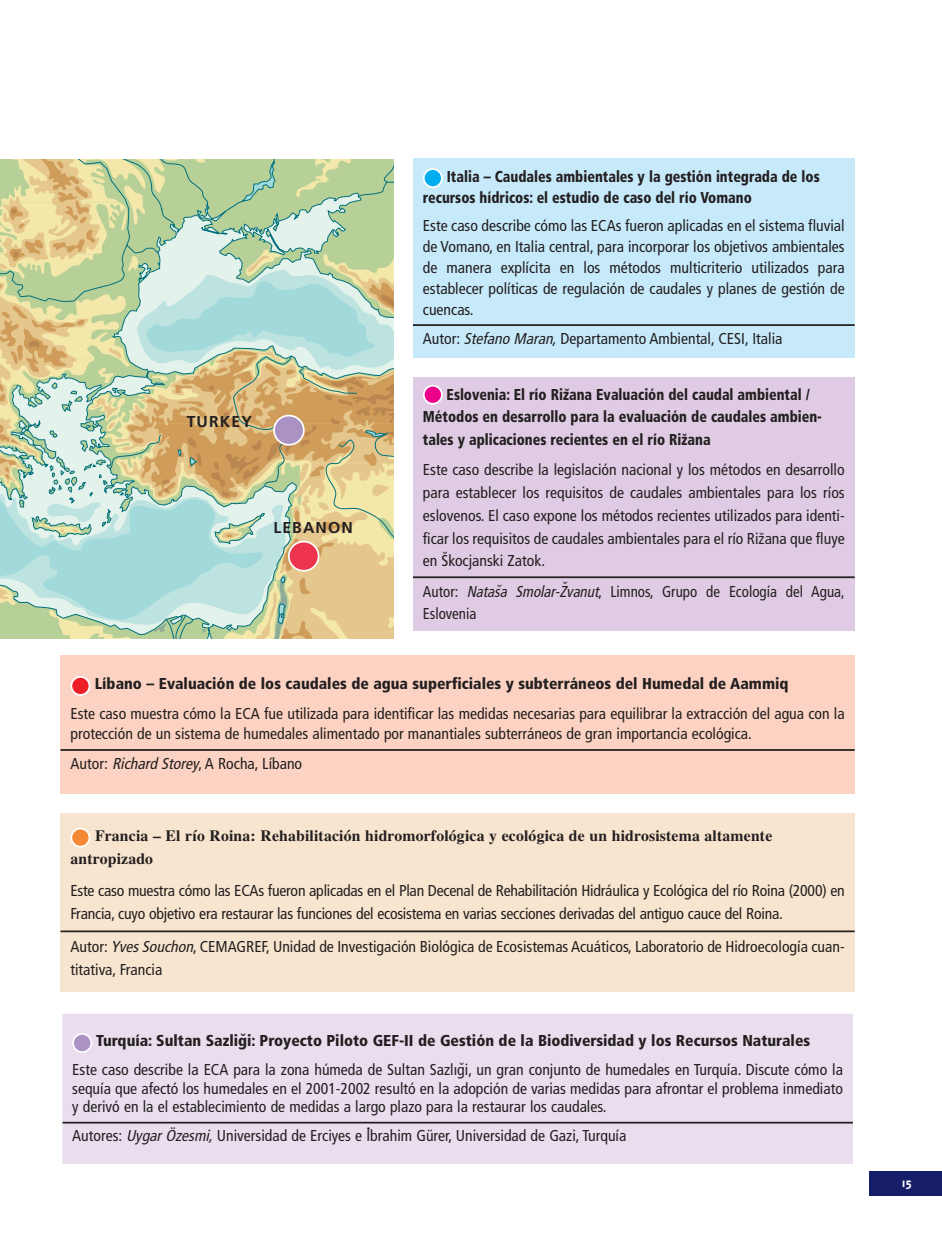
<style>
.page{position:relative;width:942px;height:1239px;background:#fff}
.page>*{position:absolute;margin:0;border:0;box-sizing:border-box;transform-origin:0 0}
.t1{font:condensed 15.75px/22.8px "Frutiger";color:#231f20}
.t2{font:900 condensed 15.75px/22.8px "Frutiger";color:#231f20;scale:.9 1}
.t3{font:900 condensed 15.75px "Frutiger";color:#231f20}
.t4{font:700 15.75px/22.8px "Times";letter-spacing:.01em;color:#231f20}
.t5{font:condensed 15.75px/22.8px "Frutiger";color:#231f20;scale:.95 1}
.t6{font:700 15.75px "Frutiger";letter-spacing:.07em;color:#231f20}
.t7{font:italic condensed 15.75px "Frutiger";color:#231f20}
.t8{font:700 14px "Triplex";color:#fff}
.t9{font:condensed 7px "Frutiger";color:#231f20}
.s1{font-style:italic}
</style>
<div class="page">
<div style="left:61px;top:814px;width:793px;height:178px;background:#f8e5cf"></div>
<hr style="left:61px;top:930px;width:793px;height:2px;background:#231f20">
<svg style="left:70px;top:828px;width:20px;height:19px"></svg>
<div style="left:413px;top:377px;width:441px;height:253px;background:#dfcce4"></div>
<hr style="left:413px;top:576px;width:441px;height:2px;background:#231f20">
<svg style="left:423px;top:385px;width:20px;height:20px"></svg>
<div style="left:61px;top:1013px;width:792px;height:152px;background:#eadeee"></div>
<hr style="left:62px;top:1122px;width:790px;height:2px;background:#231f20">
<svg style="left:72px;top:1033px;width:20px;height:20px"></svg>
<div style="left:61px;top:1012px;width:793px;height:154px;border:2px solid #fff"></div>
<div style="left:413px;top:158px;width:441px;height:199px;background:#c7eafb"></div>
<hr style="left:413px;top:324px;width:441px;height:2px;background:#231f20">
<svg style="left:423px;top:168px;width:20px;height:20px"></svg>
<div style="left:61px;top:655px;width:793px;height:139px;background:#fcd3c2"></div>
<hr style="left:61px;top:749px;width:793px;height:2px;background:#231f20">
<svg style="left:70px;top:676px;width:20px;height:20px"></svg>
<svg style="left:0;top:159px;width:393px;height:480px;background:#c5cfac"></svg>
<div style="left:869px;top:1171px;width:73px;height:25px;background:#171e69"></div>
<p class="t6" style="left:187px;top:415px;width:67px">TURKEY</p>
<p class="t6" style="left:273px;top:521px;width:81px">LEBANON</p>
<p class="t2" style="left:423px;top:167px;width:442px;line-height:21px;text-indent:24px">Italia – Caudales ambientales y la gestión integrada de los recursos hídricos: el estudio de caso del río Vomano</p>
<p class="t1" style="left:423px;top:216px;width:423px;line-height:21px;text-align:justify">Este caso describe cómo las ECAs fueron aplicadas en el sistema fluvial de Vomano, en Italia central, para incorporar los objetivos ambientales de manera explícita en los métodos multicriterio utilizados para establecer políticas de regulación de caudales y planes de gestión de cuencas.</p>
<p class="t1" style="left:423px;top:328px;width:361px">Autor: <span class="s1">Stefano Maran,</span>Departamento Ambiental, CESI, Italia</p>
<p class="t2" style="left:423px;top:384px;width:445px;text-indent:24px">Eslovenia: El río Rizana Evaluación del caudal ambiental /<br>Métodos en desarrollo para la evaluación de caudales ambien&shy;tales y aplicaciones recientes en el río Rizana</p>
<p class="t1" style="left:423px;top:460px;width:423px;text-align:justify">Este caso describe la legislación nacional y los métodos en desarrollo para establecer los requisitos de caudales ambientales para los ríos eslovenos. El caso expone los métodos recientes utilizados para identi&shy;ficar los requisitos de caudales ambientales para el río Rizana que fluye en Skocjanski Zatok.</p>
<p class="t5" style="left:423px;top:581px;width:445px">Autor: <span class="s1">Natasa Smolar-Zvanut</span>, Limnos, Grupo de Ecología del Agua,<br>Eslovenia</p>
<p class="t2" style="left:565px;top:384px;width:5px">˘</p>
<p class="t2" style="left:683px;top:430px;width:5px">˘</p>
<p class="t1" style="left:760px;top:528px;width:5px">˘</p>
<p class="t1" style="left:443px;top:548px;width:5px">˘</p>
<p class="t7" style="left:561px;top:582px;width:5px">˘</p>
<p class="t7" style="left:496px;top:584px;width:5px">˘</p>
<p class="t3" style="left:95px;top:678px;width:695px">Líbano – Evaluación de los caudales de agua superficiales y subterráneos del Humedal de Aammiq</p>
<p class="t1" style="left:70px;top:705px;width:775px;line-height:19.9px">Este caso muestra cómo la ECA fue utilizada para identificar las medidas necesarias para equilibrar la extracción del agua con la protección de un sistema de humedales alimentado por manantiales subterráneos de gran importancia ecológica.</p>
<p class="t1" style="left:70px;top:754px;width:233px">Autor: <span class="s1">Richard Storey</span>, A Rocha, Líbano</p>
<p class="t4" style="left:70px;top:826px;width:703px;text-indent:24px">Francia – El río Roina: Rehabilitación hidromorfológica y ecológica de un hidrosistema altamente antropizado</p>
<p class="t1" style="left:70px;top:881px;width:775px">Este caso muestra cómo las ECAs fueron aplicadas en el Plan Decenal de Rehabilitación Hidráulica y Ecológica del río Roina (2000) en<br>Francia, cuyo objetivo era restaurar las funciones del ecosistema en varias secciones derivadas del antiguo cauce del Roina.</p>
<p class="t1" style="left:70px;top:936px;width:775px">Autor: <span class="s1">YvesSouchon</span>, CEMAGREF, Unidad de Investigación Biológica de Ecosistemas Acuáticos, Laboratorio de Hidroecología cuan&shy;titativa, Francia</p>
<p class="t3" style="left:241px;top:1034px;width:5px">˘</p>
<p class="t3" style="left:96px;top:1035px;width:715px">Turquía: Sultan Sazligi: Proyecto Piloto GEF-II de Gestión de la Biodiversidad y los Recursos Naturales</p>
<p class="t1" style="left:72px;top:1061px;width:772px;line-height:18.9px;text-align:justify">Este caso describe la ECA para la zona húmeda de Sultan Sazlıgi, un gran conjunto de humedales en Turquía. Discute cómo la sequía que afectó los humedales en el 2001-2002 resultó en la adopción de varias medidas para afrontar el problema inmediato y derivó en la el establecimiento de medidas a largo plazo para la restaurar los caudales.</p>
<p class="t1" style="left:72px;top:1126px;width:555px">Autores: <span class="s1">UygarÖzesmi,</span>Universidad de Erciyes e Ibrahim Gürer, Universidad de Gazi, Turquía</p>
<p class="t1" style="left:460px;top:1059px;width:5px">˘</p>
<p class="t9" style="left:367px;top:1126px;width:5px">•</p>
<p class="t8" style="left:901px;top:1177px;width:12px">15</p>
</div>
